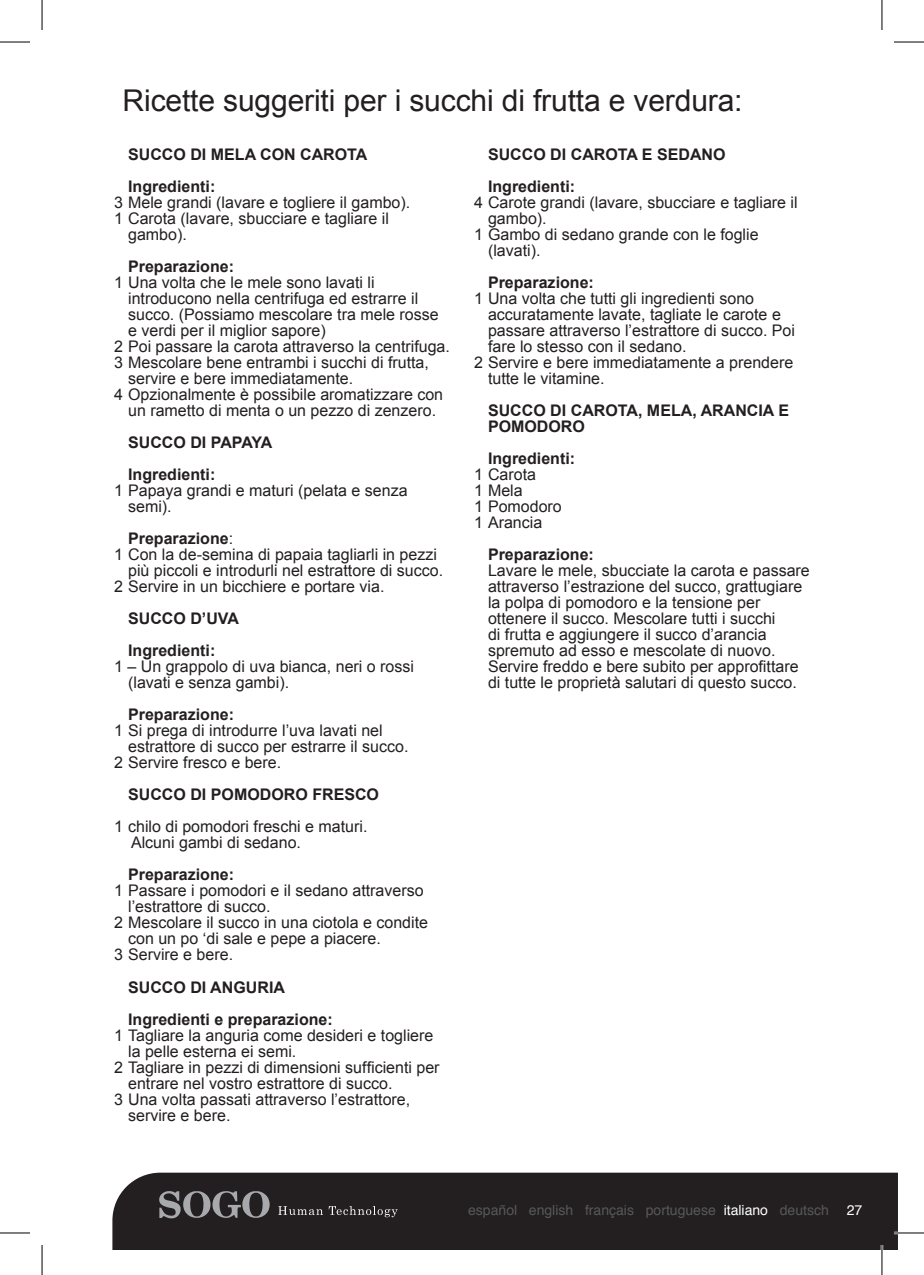
<style>
.page{position:relative;width:924px;height:1275px;background:#fff}
.page>*{position:absolute;margin:0;border:0;box-sizing:border-box;transform-origin:0 0}
.t1{font:30px "Arial";letter-spacing:-.005em;color:#231f20}
.t2{font:16px/16px "Arial";color:#231f20}
.t3{font:700 16px/32px "Arial";color:#231f20}
.t4{font:14px "Helvetica";color:#57585a}
.t5{font:14px "Helvetica";color:#fff}
.s1{font-weight:400}
.s2{color:#fff}
</style>
<div class="page">
<div style="left:112px;top:1172px;width:785px;height:78px;background:#231f20"></div>
<svg style="left:159px;top:1189px;width:111px;height:29px;background:#565457"></svg>
<svg style="left:278px;top:1206px;width:119px;height:11px"></svg>
<hr style="left:893px;top:1231px;width:30px;height:3px;background:#fff">
<hr style="left:880px;top:1245px;width:2px;height:30px;background:#fff">
<hr style="left:0;top:42px;width:30px;height:1px;background:#000">
<hr style="left:893px;top:42px;width:30px;height:1px;background:#000">
<hr style="left:0;top:1232px;width:30px;height:1px;background:#000">
<hr style="left:893px;top:1232px;width:30px;height:1px;background:#000">
<hr style="left:42px;top:0;width:1px;height:30px;background:#000">
<hr style="left:42px;top:1245px;width:1px;height:30px;background:#000">
<hr style="left:881px;top:0;width:1px;height:30px;background:#000">
<hr style="left:881px;top:1245px;width:1px;height:30px;background:#000">
<h1 class="t1" style="left:123px;top:81px;width:621px">Ricette suggeriti per i succhi di frutta e verdura:</h1>
<p class="t3" style="left:128px;top:139px;width:241px">SUCCO DI MELA CON CAROTA<br>Ingredienti:</p>
<p class="t2" style="left:114px;top:195px;width:297px">3 Mele grandi (lavare e togliere il gambo).</p>
<p class="t2" style="left:114px;top:211px;width:276px">1 Carota (lavare, sbucciare e tagliare il</p>
<p class="t2" style="left:128px;top:227px;width:60px">gambo).</p>
<p class="t3" style="left:128px;top:251px;width:107px">Preparazione:</p>
<p class="t2" style="left:114px;top:275px;width:262px">1 Una volta che le mele sono lavati li</p>
<p class="t2" style="left:128px;top:291px;width:291px">introducono nella centrifuga ed estrarre il</p>
<p class="t2" style="left:128px;top:307px;width:312px">succo. (Possiamo mescolare tra mele rosse</p>
<p class="t2" style="left:128px;top:323px;width:199px">e verdi per il miglior sapore)</p>
<p class="t2" style="left:114px;top:339px;width:337px">2 Poi passare la carota attraverso la centrifuga.</p>
<p class="t2" style="left:114px;top:355px;width:316px">3 Mescolare bene entrambi i succhi di frutta,</p>
<p class="t2" style="left:128px;top:371px;width:226px">servire e bere immediatamente.</p>
<p class="t2" style="left:114px;top:387px;width:330px">4 Opzionalmente è possibile aromatizzare con</p>
<p class="t2" style="left:128px;top:403px;width:309px">un rametto di menta o un pezzo di zenzero.</p>
<p class="t3" style="left:128px;top:427px;width:146px">SUCCO DI PAPAYA<br>Ingredienti:</p>
<p class="t2" style="left:128px;top:483px;width:281px;text-indent:-14px">1 Papaya grandi e maturi (pelata e senza semi).</p>
<p class="t3" style="left:128px;top:523px;width:106px">Preparazione<span class="s1">:</span></p>
<p class="t2" style="left:114px;top:547px;width:324px">1 Con la de-semina di papaia tagliarli in pezzi</p>
<p class="t2" style="left:128px;top:563px;width:316px">più piccoli e introdurli nel estrattore di succo.</p>
<p class="t2" style="left:114px;top:579px;width:272px">2 Servire in un bicchiere e portare via.</p>
<p class="t3" style="left:128px;top:603px;width:112px">SUCCO D’UVA<br>Ingredienti:</p>
<p class="t2" style="left:128px;top:659px;width:287px;text-indent:-14px">1 – Un grappolo di uva bianca, neri o rossi (lavati e senza gambi).</p>
<p class="t3" style="left:128px;top:699px;width:107px">Preparazione:</p>
<p class="t2" style="left:114px;top:723px;width:270px">1 Si prega di introdurre l’uva lavati nel</p>
<p class="t2" style="left:128px;top:739px;width:282px">estrattore di succo per estrarre il succo.</p>
<p class="t2" style="left:114px;top:755px;width:168px">2 Servire fresco e bere.</p>
<p class="t3" style="left:128px;top:779px;width:252px">SUCCO DI POMODORO FRESCO</p>
<p class="t2" style="left:131px;top:819px;width:238px;text-indent:-17px">1 chilo di pomodori freschi e maturi.<br>Alcuni gambi di sedano.</p>
<p class="t3" style="left:128px;top:859px;width:107px">Preparazione:</p>
<p class="t2" style="left:114px;top:883px;width:311px">1 Passare i pomodori e il sedano attraverso</p>
<p class="t2" style="left:128px;top:899px;width:144px">l’estrattore di succo.</p>
<p class="t2" style="left:114px;top:915px;width:315px">2 Mescolare il succo in una ciotola e condite</p>
<p class="t2" style="left:128px;top:931px;width:254px">con un po ‘di sale e pepe a piacere.</p>
<p class="t2" style="left:114px;top:947px;width:120px">3 Servire e bere.</p>
<p class="t3" style="left:128px;top:971px;width:206px">SUCCO DI ANGURIA<br>Ingredienti e preparazione:</p>
<p class="t2" style="left:114px;top:1027px;width:321px">1 Tagliare la anguria come desideri e togliere</p>
<p class="t2" style="left:128px;top:1043px;width:170px">la pelle esterna ei semi.</p>
<p class="t2" style="left:114px;top:1059px;width:327px">2 Tagliare in pezzi di dimensioni sufficienti per</p>
<p class="t2" style="left:128px;top:1075px;width:266px">entrare nel vostro estrattore di succo.</p>
<p class="t2" style="left:114px;top:1091px;width:297px">3 Una volta passati attraverso l’estrattore,</p>
<p class="t2" style="left:128px;top:1107px;width:104px">servire e bere.</p>
<p class="t3" style="left:488px;top:139px;width:239px">SUCCO DI CAROTA E SEDANO<br>Ingredienti:</p>
<p class="t2" style="left:474px;top:195px;width:325px">4 Carote grandi (lavare, sbucciare e tagliare il</p>
<p class="t2" style="left:488px;top:211px;width:60px">gambo).</p>
<p class="t2" style="left:474px;top:227px;width:286px">1 Gambo di sedano grande con le foglie</p>
<p class="t2" style="left:488px;top:243px;width:54px">(lavati).</p>
<p class="t3" style="left:488px;top:267px;width:107px">Preparazione:</p>
<p class="t2" style="left:474px;top:291px;width:281px">1 Una volta che tutti gli ingredienti sono</p>
<p class="t2" style="left:488px;top:307px;width:294px">accuratamente lavate, tagliate le carote e</p>
<p class="t2" style="left:488px;top:323px;width:308px">passare attraverso l’estrattore di succo. Poi</p>
<p class="t2" style="left:488px;top:339px;width:200px">fare lo stesso con il sedano.</p>
<p class="t2" style="left:474px;top:355px;width:321px">2 Servire e bere immediatamente a prendere</p>
<p class="t2" style="left:488px;top:371px;width:118px">tutte le vitamine.</p>
<p class="t3" style="left:488px;top:403px;width:302px;line-height:16px">SUCCO DI CAROTA, MELA, ARANCIA E<br>POMODORO</p>
<p class="t3" style="left:488px;top:443px;width:89px">Ingredienti:</p>
<p class="t2" style="left:474px;top:467px;width:89px">1 Carota<br>1 Mela<br>1 Pomodoro<br>1 Arancia</p>
<p class="t3" style="left:488px;top:539px;width:107px">Preparazione:</p>
<p class="t2" style="left:488px;top:563px;width:323px">Lavare le mele, sbucciate la carota e passare attraverso l’estrazione del succo, grattugiare la polpa di pomodoro e la tensione per ottenere il succo. Mescolare tutti i succhi<br>di frutta e aggiungere il succo d’arancia spremuto ad esso e mescolate di nuovo.<br>Servire freddo e bere subito per approfittare di tutte le proprietà salutari di questo succo.</p>
<p class="t4" style="left:468px;top:1199px;width:362px">español english français portuguese <span class="s2">italiano</span> deutsch</p>
<p class="t5" style="left:846px;top:1199px;width:17px">27</p>
</div>
